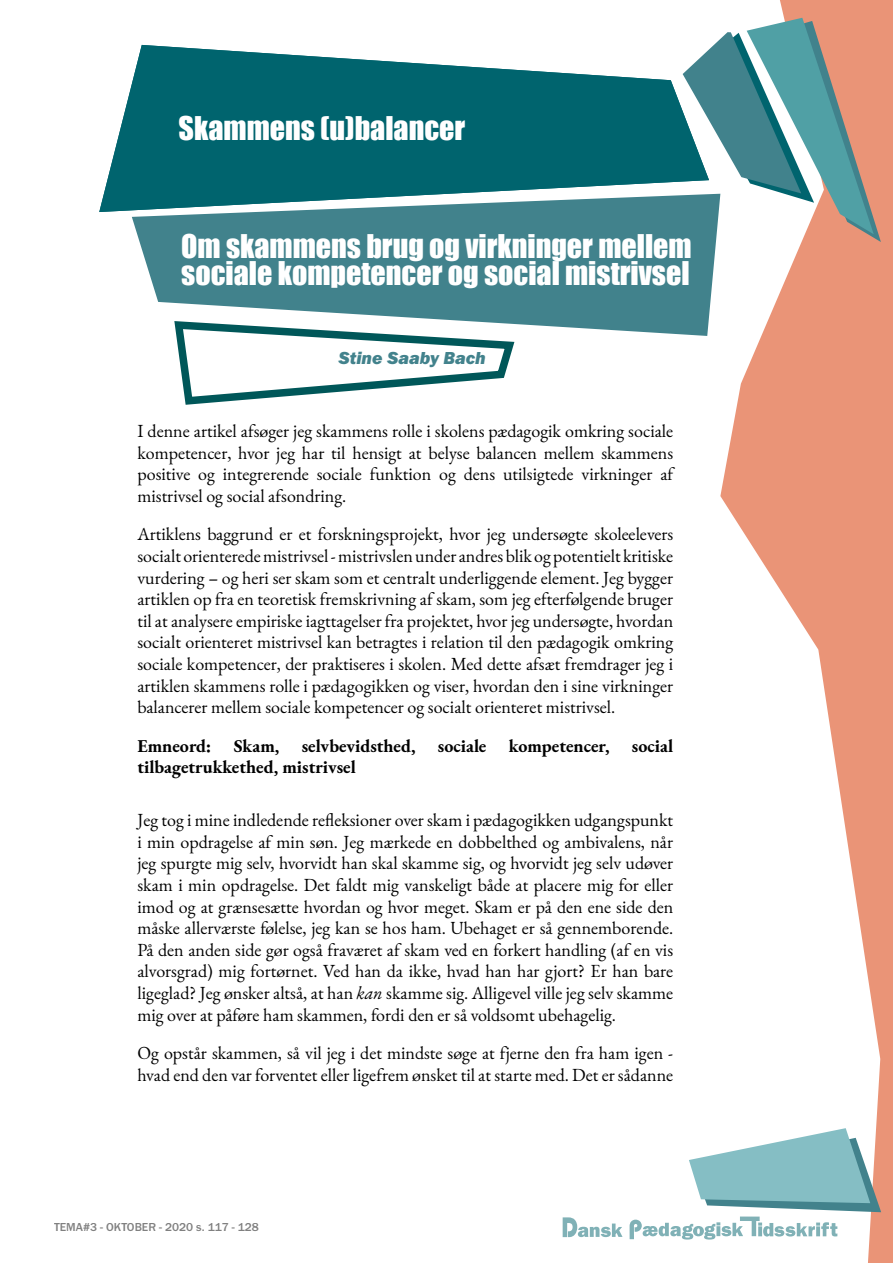
<style>
.page{position:relative;width:893px;height:1263px;background:#fff}
.page>*{position:absolute;margin:0;border:0;box-sizing:border-box;transform-origin:0 0}
.Review_Header{font:30px/27px "Impact";color:#fff}
.t1{font:18px/21.6px "EB Garamond";color:#000;text-align:justify}
.t2{font:700 18px/21.6px "EB Garamond";color:#000}
.Author_Name{font:18px "Franklin Gothic URW Hea Ita";color:#42828c}
.t3{font:500 12px "Franklin Gothic URW";color:#000}
.s1{font-style:italic}
</style>
<div class="page">
<svg style="left:563px;top:1217px;width:59px;height:20px"></svg>
<svg style="left:720px;top:0;width:173px;height:1263px"></svg>
<svg style="left:630px;top:1128px;width:251px;height:111px"></svg>
<svg style="left:709px;top:18px;width:172px;height:224px"></svg>
<svg style="left:99px;top:45px;width:610px;height:167px;fill:#00646e"></svg>
<svg style="left:132px;top:194px;width:588px;height:142px;background:#57919a"></svg>
<svg style="left:170px;top:317px;width:349px;height:88px"></svg>
<p class="Review_Header" style="left:179px;top:114px;width:288px">Skammens (u)balancer</p>
<p class="Review_Header" style="left:181px;top:232px;width:512px">Om skammens brug og virkninger mellem sociale kompetencer og social mistrivsel</p>
<p class="Author_Name" style="left:339px;top:347px;width:149px">Stine Saaby Bach</p>
<p class="t1" style="left:137px;top:420px;width:537px">I denne artikel afsøger jeg skammens rolle i skolens pædagogik omkring sociale kompetencer, hvor jeg har til hensigt at belyse balancen mellem skammens positive og integrerende sociale funktion og dens utilsigtede virkninger af mistrivsel og social afsondring.</p>
<p class="t1" style="left:137px;top:524px;width:537px">Artiklens baggrund er et forskningsprojekt, hvor jeg undersøgte skoleelevers socialt orienterede mistrivsel - mistrivslen under andres blik og potentielt kritiske vurdering – og heri ser skam som et centralt underliggende element. Jeg bygger artiklen op fra en teoretisk fremskrivning af skam, som jeg efterfølgende bruger til at analysere empiriske iagttagelser fra projektet, hvor jeg undersøgte, hvordan socialt orienteret mistrivsel kan betragtes i relation til den pædagogik omkring sociale kompetencer, der praktiseres i skolen. Med dette afsæt fremdrager jeg i artiklen skammens rolle i pædagogikken og viser, hvordan den i sine virkninger balancerer mellem sociale kompetencer og socialt orienteret mistrivsel.</p>
<p class="t2" style="left:137px;top:735px;width:537px">Emneord: Skam, selvbevidsthed, sociale kompetencer, social tilbagetrukkethed, mistrivsel</p>
<p class="t1" style="left:137px;top:809px;width:537px">Jeg tog i mine indledende refleksioner over skam i pædagogikken udgangspunkt i min opdragelse af min søn. Jeg mærkede en dobbelthed og ambivalens, når jeg spurgte mig selv, hvorvidt han skal skamme sig, og hvorvidt jeg selv udøver skam i min opdragelse. Det faldt mig vanskeligt både at placere mig for eller imod og at grænsesætte hvordan og hvor meget. Skam er på den ene side den måske allerværste følelse, jeg kan se hos ham. Ubehaget er så gennemborende.<br>På den anden side gør også fraværet af skam ved en forkert handling (af en vis alvorsgrad) mig fortørnet. Ved han da ikke, hvad han har gjort? Er han bare ligeglad? Jeg ønsker altså, at han <span class="s1">kan</span> skamme sig. Alligevel ville jeg selv skamme mig over at påføre ham skammen, fordi den er så voldsomt ubehagelig.</p>
<p class="t1" style="left:137px;top:1042px;width:537px">Og opstår skammen, så vil jeg i det mindste søge at fjerne den fra ham igen - hvad end den var forventet eller ligefrem ønsket til at starte med. Det er sådanne</p>
<p class="t3" style="left:54px;top:1220px;width:206px">TEMA#3 - OKTOBER - 2020 s. 117 - 128</p>
</div>
